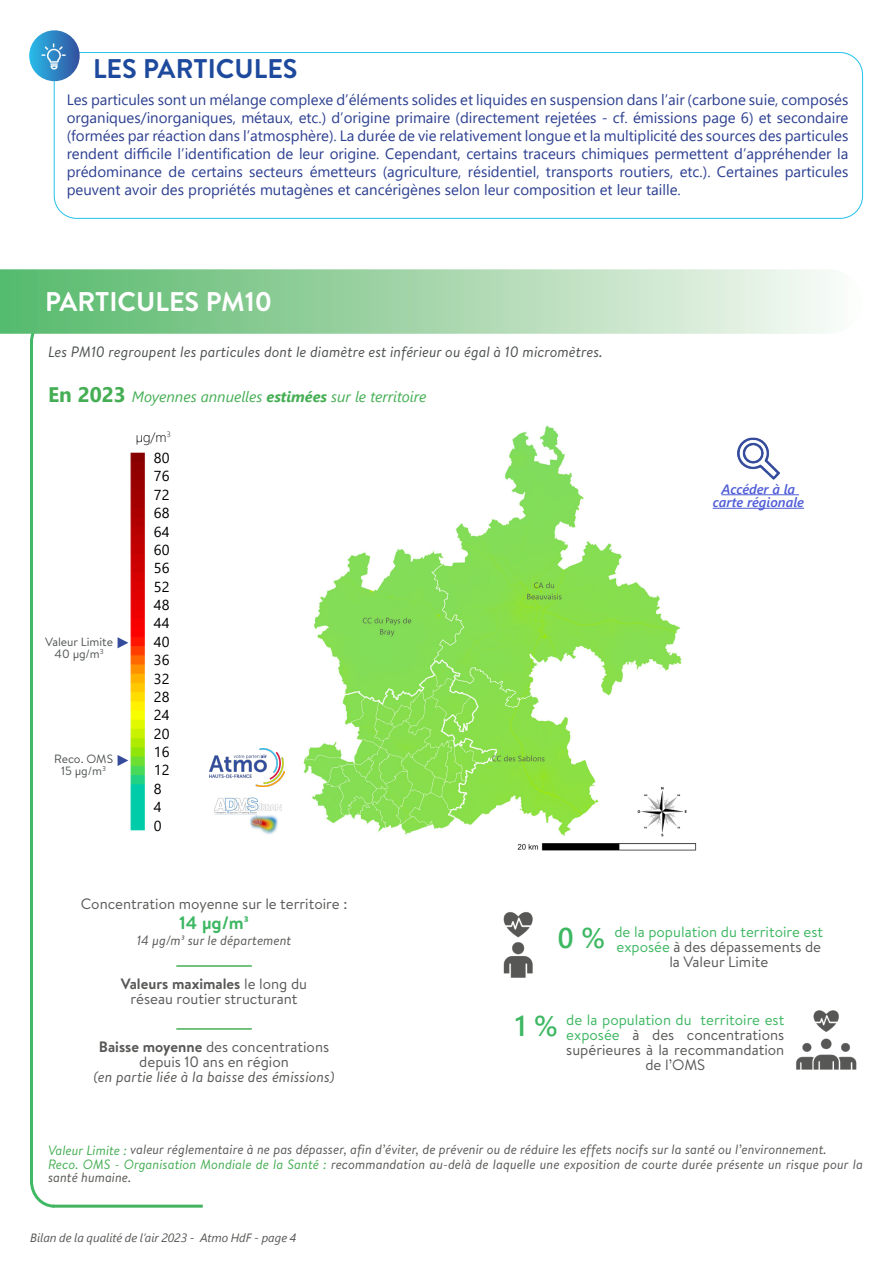
<style>
.page{position:relative;width:893px;height:1263px;background:#fff}
.page>*{position:absolute;margin:0;border:0;box-sizing:border-box;transform-origin:0 0}
.t1{font:600 28.5px "Segoe UI";color:#3db762}
.t2{font:700 27px "Brandon Text";color:#fff}
.t3{font:700 27px "Brandon Text";color:#1e4a9d}
.t4{font:700 18px "Brandon Text";color:#3db762}
.t5{font:15px/18px "Segoe UI";color:#2c3f90;text-align:justify}
.t6{font:15px/15px "Brandon Text";color:#585856;text-align:center}
.t7{font:15px/15px "Brandon Text";color:#575756;text-align:center}
.t8{font:italic 15px "Brandon Text";color:#4f5252}
.t9{font:15px/15px "Brandon Text";color:#3db762;text-align:center}
.t10{font:italic 15px "Segoe UI";color:#45ae54}
.t11{font:italic 15px "Brandon Text";color:#585856}
.t12{font:14.4px "Segoe UI";color:#000}
.t13{font:italic 13.5px/13.5px "Brandon Text";color:#585856}
.t14{font:italic 600 13.5px/13.5px "Segoe UI";color:#4f5cd6;text-align:center}
.t15{font:300 13.5px "Segoe UI";color:#000}
.t16{font:italic 12px "Segoe UI";color:#585856}
.t17{font:12px "Brandon Text";color:#4f5252}
.s1{font-weight:700;font-style:normal;font-size:21px}
.s2{font-weight:700}
.s3{color:#575756}
.s4{color:#3db762}
.s5{color:#45ae54}
</style>
<div class="page">
<svg style="left:30px;top:334px;width:27px;height:874px"></svg>
<hr style="left:53px;top:1205px;width:150px;height:3px;background:#42b35f">
<svg style="left:0;top:269px;width:829px;height:65px"></svg>
<div style="left:54px;top:52px;width:809px;height:167px;border:1px solid #24c1eb;border-radius:22px"></div>
<svg style="left:29px;top:30px;width:51px;height:51px"></svg>
<img style="left:42px;top:43px;width:24px;height:26px">
<hr style="left:721px;top:494px;width:78px;height:1px;background:#4f5cd6">
<hr style="left:713px;top:508px;width:91px;height:1px;background:#4f5cd6">
<hr style="left:176px;top:965px;width:76px;height:2px;background:#45ae54">
<img style="left:210px;top:749px;width:74px;height:38px">
<img style="left:215px;top:797px;width:66px;height:38px">
<img style="left:128px;top:452px;width:17px;height:379px">
<svg style="left:118px;top:637px;width:10px;height:11px"></svg>
<svg style="left:118px;top:755px;width:10px;height:11px"></svg>
<hr style="left:176px;top:1028px;width:76px;height:2px;background:#45ae54">
<img style="left:503px;top:912px;width:30px;height:66px">
<img style="left:796px;top:1010px;width:61px;height:60px">
<img style="left:738px;top:437px;width:41px;height:42px">
<img style="left:303px;top:425px;width:394px;height:426px">
<img style="left:632px;top:784px;width:59px;height:54px">
<p class="t3" style="left:93px;top:50px;width:206px">LES PARTICULES</p>
<p class="t5" style="left:67px;top:90px;width:783px">Les particules sont un mélange complexe d’éléments solides et liquides en suspension dans l’air (carbone suie, composés organiques/inorganiques, métaux, etc.) d’origine primaire (directement rejetées - cf. émissions page 6) et secondaire (formées par réaction dans l’atmosphère). La durée de vie relativement longue et la multiplicité des sources des particules rendent difficile l’identification de leur origine. Cependant, certains traceurs chimiques permettent d’appréhender la prédominance de certains secteurs émetteurs (agriculture, résidentiel, transports routiers, etc.). Certaines particules peuvent avoir des propriétés mutagènes et cancérigènes selon leur composition et leur taille.</p>
<p class="t2" style="left:45px;top:282px;width:229px">PARTICULES PM10</p>
<p class="t8" style="left:48px;top:342px;width:556px">Les PM10 regroupent les particules dont le diamètre est inférieur ou égal à 10 micromètres.</p>
<p class="t10" style="left:48px;top:382px;width:380px"><span class="s1">En 2023</span> Moyennes annuelles <span class="s2">estimées</span> sur le territoire</p>
<p class="t17" style="left:45px;top:633px;width:69px">Valeur Limite</p>
<p class="t17" style="left:55px;top:645px;width:51px">40 µg/m<sup>3</sup></p>
<p class="t17" style="left:54px;top:751px;width:60px">Reco. OMS</p>
<p class="t17" style="left:61px;top:763px;width:46px">15 µg/m<sup>3</sup></p>
<p class="t15" style="left:136px;top:424px;width:37px">µg/m<sup>3</sup></p>
<p class="t12" style="left:154px;top:444px;width:17px">80</p>
<p class="t12" style="left:154px;top:463px;width:17px">76</p>
<p class="t12" style="left:154px;top:481px;width:17px">72</p>
<p class="t12" style="left:154px;top:499px;width:17px">68</p>
<p class="t12" style="left:154px;top:518px;width:17px">64</p>
<p class="t12" style="left:154px;top:536px;width:17px">60</p>
<p class="t12" style="left:154px;top:555px;width:17px">56</p>
<p class="t12" style="left:154px;top:573px;width:17px">52</p>
<p class="t12" style="left:154px;top:591px;width:17px">48</p>
<p class="t12" style="left:154px;top:610px;width:17px">44</p>
<p class="t12" style="left:154px;top:628px;width:17px">40</p>
<p class="t12" style="left:154px;top:646px;width:17px">36</p>
<p class="t12" style="left:154px;top:665px;width:17px">32</p>
<p class="t12" style="left:154px;top:683px;width:17px">28</p>
<p class="t12" style="left:154px;top:701px;width:17px">24</p>
<p class="t12" style="left:154px;top:720px;width:17px">20</p>
<p class="t12" style="left:154px;top:738px;width:17px">16</p>
<p class="t12" style="left:154px;top:757px;width:17px">12</p>
<p class="t12" style="left:154px;top:775px;width:9px">8</p>
<p class="t12" style="left:154px;top:793px;width:9px">4</p>
<p class="t12" style="left:154px;top:812px;width:9px">0</p>
<p class="t6" style="left:81px;top:896px;width:268px">Concentration moyenne sur le territoire :</p>
<p class="t4" style="left:179px;top:910px;width:71px">14 µg/m3</p>
<p class="t13" style="left:137px;top:933px;width:156px">14 µg/m3 sur le département</p>
<p class="t6" style="left:121px;top:976px;width:188px"><span class="s2">Valeurs maximales</span> le long du réseau routier structurant</p>
<p class="t6" style="left:99px;top:1039px;width:232px"><span class="s2">Baisse moyenne</span> des concentrations</p>
<p class="t6" style="left:139px;top:1054px;width:151px">depuis 10 ans en région</p>
<p class="t11" style="left:94px;top:1067px;width:243px">(en partie liée à la baisse des émissions)</p>
<p class="t14" style="left:713px;top:480px;width:93px">Accéder à la carte régionale</p>
<p class="t1" style="left:558px;top:911px;width:49px">0 %</p>
<p class="t9" style="left:614px;top:923px;width:210px">de la population du territoire est exposée <span class="s3">à des dépassements de la Valeur Limite</span></p>
<p class="t1" style="left:515px;top:999px;width:45px">1 %</p>
<p class="t7" style="left:566px;top:1011px;width:220px"><span class="s4">de la population du territoire est exposée</span> à des concentrations supérieures à la recommandation de l’OMS</p>
<p class="t13" style="left:48px;top:1142px;width:780px"><span class="s5">Valeur Limite :</span> valeur réglementaire à ne pas dépasser, afin d’éviter, de prévenir ou de réduire les effets nocifs sur la santé ou l’environnement.</p>
<p class="t13" style="left:48px;top:1157px;width:816px"><span class="s5">Reco. OMS - Organisation Mondiale de la Santé :</span> recommandation au-delà de laquelle une exposition de courte durée présente un risque pour la santé humaine.</p>
<p class="t16" style="left:30px;top:1226px;width:268px">Bilan de la qualité de l’air 2023 - Atmo HdF - page 4</p>
</div>
